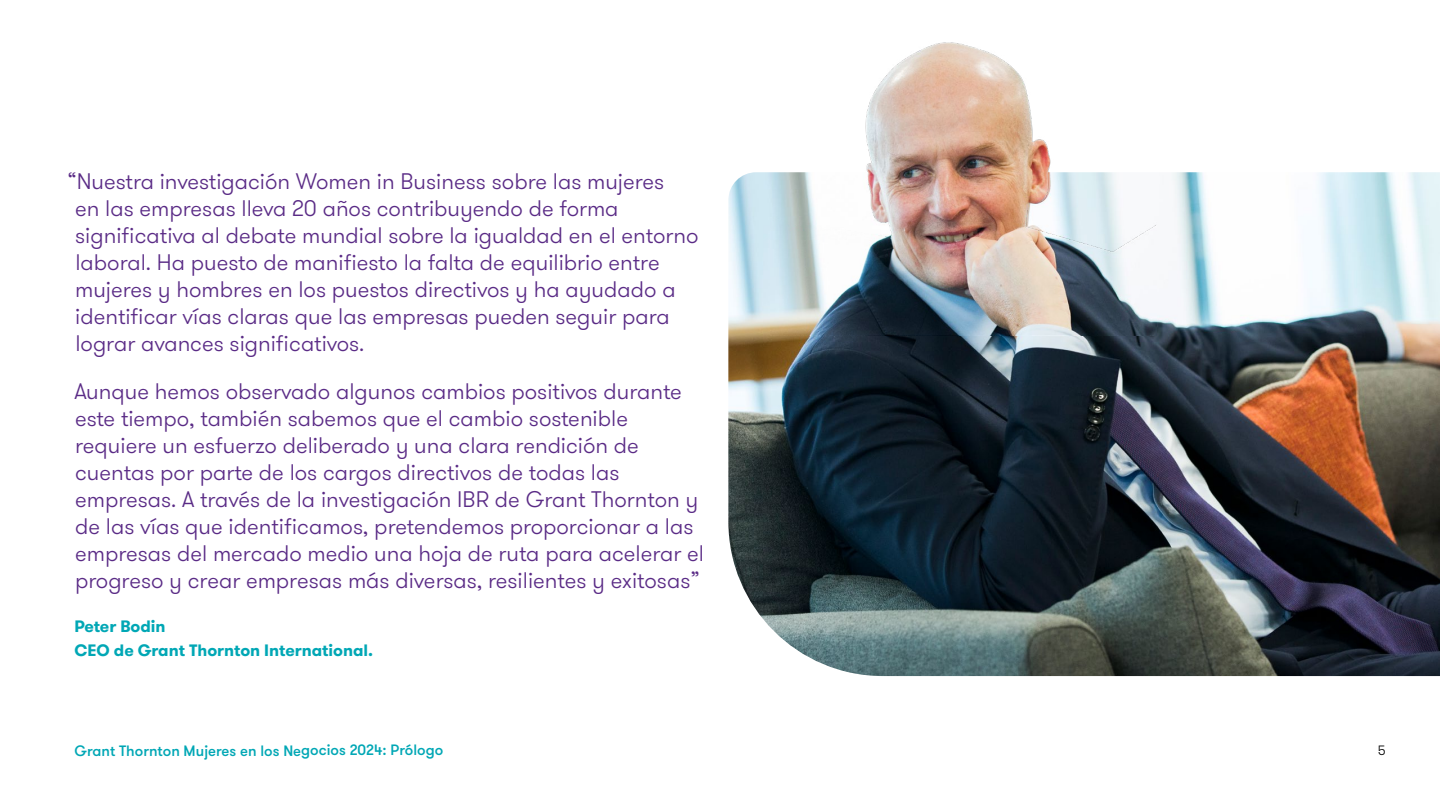
<style>
.page{position:relative;width:1440px;height:810px;background:#fff}
.page>*{position:absolute;margin:0;border:0;box-sizing:border-box;transform-origin:0 0}
.t1{font:300 22.5px/27px "GT Walsheim Pro";color:#5a2b86}
.t2{font:700 16.5px/24.8px "GT Walsheim Pro";color:#00a7b5}
.t3{font:500 15px "GT Walsheim Pro";letter-spacing:-.005em;color:#00a7b5}
.t4{font:300 13.5px "GT Walsheim Pro";color:#000}
</style>
<div class="page">
<img style="left:728px;top:172px;width:712px;height:504px">
<img style="left:771px;top:42px;width:386px;height:293px">
<p class="t1" style="left:75px;top:168px;width:625px;text-indent:-8px">“Nuestra investigación Women in Business sobre las mujeres<br>en las empresas lleva 20 años contribuyendo de forma significativa al debate mundial sobre la igualdad en el entorno laboral. Ha puesto de manifiesto la falta de equilibrio entre mujeres y hombres en los puestos directivos y ha ayudado a identificar vías claras que las empresas pueden seguir para lograr avances significativos.</p>
<p class="t1" style="left:74px;top:379px;width:631px">Aunque hemos observado algunos cambios positivos durante este tiempo, también sabemos que el cambio sostenible requiere un esfuerzo deliberado y una clara rendición de cuentas por parte de los cargos directivos de todas las empresas. A través de la investigación IBR de Grant Thornton y de las vías que identificamos, pretendemos proporcionar a las empresas del mercado medio una hoja de ruta para acelerar el progreso y crear empresas más diversas, resilientes y exitosas”</p>
<p class="t2" style="left:74px;top:614px;width:300px">Peter Bodin<br>CEO de Grant Thornton International.</p>
<p class="t3" style="left:74px;top:741px;width:370px">Grant Thornton Mujeres en los Negocios 2024: Prólogo</p>
<p class="t4" style="left:1378px;top:741px;width:9px">5</p>
</div>
